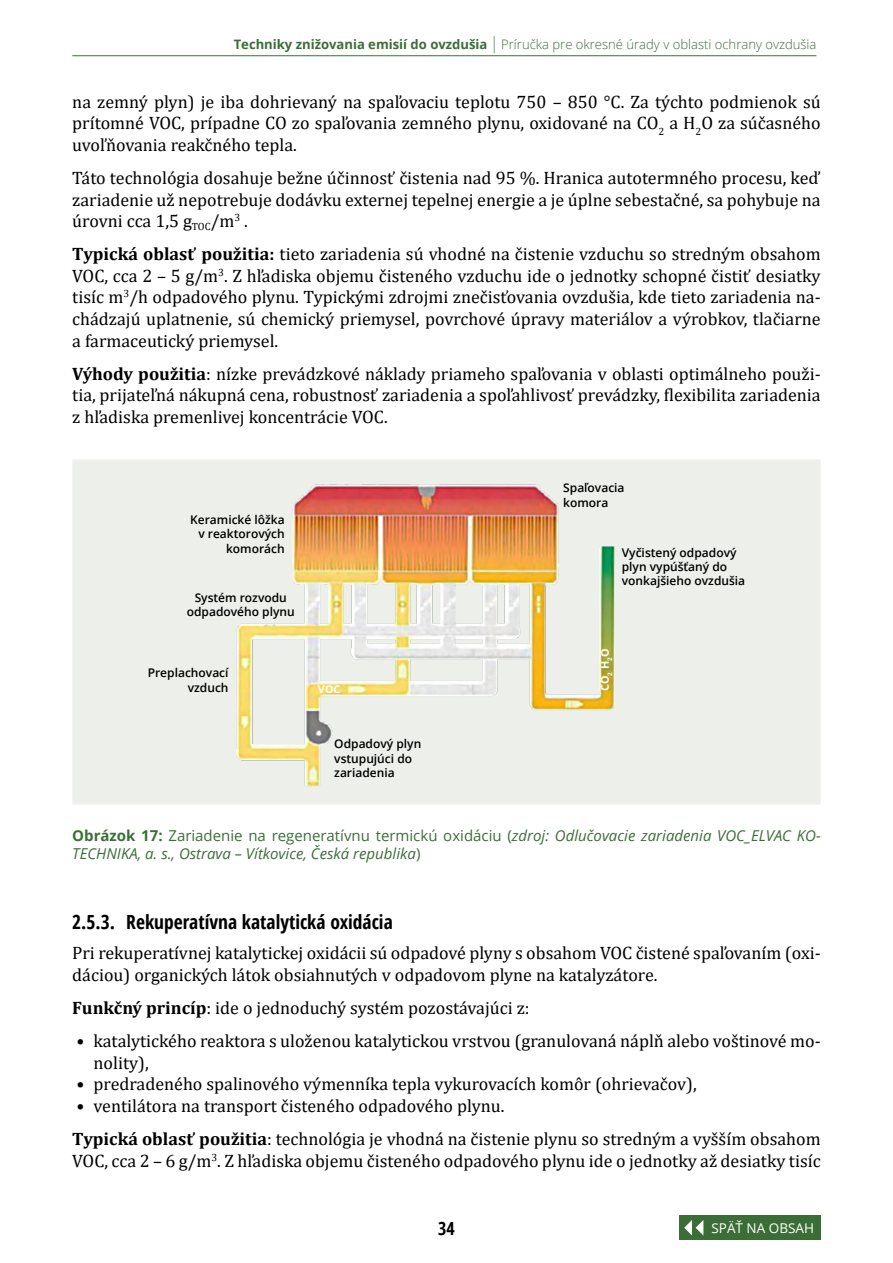
<style>
.page{position:relative;width:893px;height:1263px;background:#fff}
.page>*{position:absolute;margin:0;border:0;box-sizing:border-box;transform-origin:0 0}
.Podnadpis_2{font:700 condensed 19.5px "Open Sans";color:#000}
.odrážky{font:18px/21.6px "Cambria";color:#000;text-align:justify}
.t1{font:700 condensed 18px "Open Sans";color:#000}
.obr{font:italic 15px/18px "Open Sans";color:#3b6e37}
.t2{font:13.5px "Open Sans";color:#fff}
.t3{font:300 13.05px "Open Sans";color:#3b6e37}
.t4{font:600 12px/14.4px "Open Sans";color:#000}
.t5{font:700 10.8px "Open Sans";color:#fff}
.s1{font-weight:700}
.s2{font-size:16.95px}
.s3{font-weight:700;font-style:normal}
.s4{font-style:normal}
</style>
<div class="page">
<hr style="left:72px;top:55px;width:744px;height:1px;background:#3b6e37">
<div style="left:679px;top:1215px;width:142px;height:25px;background:#3b6e37"></div>
<svg style="left:684px;top:1220px;width:19px;height:15px"></svg>
<svg style="left:72px;top:459px;width:749px;height:346px;background:#eae3d5"></svg>
<p class="t3" style="left:234px;top:36px;width:584px"><span class="s1">Techniky znižovania emisií do ovzdušia</span> <span class="s2">|</span> Príručka pre okresné úrady v oblasti ochrany ovzdušia</p>
<p class="odrážky" style="left:72px;top:91px;width:750px">na zemný plyn) je iba dohrievaný na spaľovaciu teplotu 750 – 850 °C. Za týchto podmienok sú prítomné VOC, prípadne CO zo spaľovania zemného plynu, oxidované na CO<sub>2</sub> a H<sub>2</sub>O za súčasného uvoľňovania reakčného tepla.</p>
<p class="odrážky" style="left:72px;top:167px;width:750px">Táto technológia dosahuje bežne účinnosť čistenia nad 95 %. Hranica autotermného procesu, keď zariadenie už nepotrebuje dodávku externej tepelnej energie a je úplne sebestačné, sa pohybuje na úrovni cca 1,5 g<sub>TOC</sub>/m<sup>3</sup> .</p>
<p class="odrážky" style="left:72px;top:243px;width:750px"><span class="s1">Typická oblasť použitia:</span> tieto zariadenia sú vhodné na čistenie vzduchu so stredným obsahom VOC, cca 2 – 5 g/m<sup>3</sup>. Z hľadiska objemu čisteného vzduchu ide o jednotky schopné čistiť desiatky tisíc m<sup>3</sup>/h odpadového plynu. Typickými zdrojmi znečisťovania ovzdušia, kde tieto zariadenia na&shy;chádzajú uplatnenie, sú chemický priemysel, povrchové úpravy materiálov a výrobkov, tlačiarne a farmaceutický priemysel.</p>
<p class="odrážky" style="left:72px;top:363px;width:750px"><span class="s1">Výhody použitia</span>: nízke prevádzkové náklady priameho spaľovania v oblasti optimálneho použi&shy;tia, prijateľná nákupná cena, robustnosť zariadenia a spoľahlivosť prevádzky, flexibilita zariadenia z hľadiska premenlivej koncentrácie VOC.</p>
<p class="t4" style="left:190px;top:512px;width:96px;text-align:right">Keramické lôžka v reaktorových komorách</p>
<p class="t4" style="left:187px;top:590px;width:109px;text-align:center">Systém rozvodu odpadového plynu</p>
<p class="t4" style="left:148px;top:666px;width:82px;text-align:right">Preplachovací vzduch</p>
<p class="t5" style="left:318px;top:681px;width:24px">VOC</p>
<p class="t4" style="left:334px;top:736px;width:89px">Odpadový plyn vstupujúci do zariadenia</p>
<p class="t4" style="left:563px;top:481px;width:63px">Spaľovacia komora</p>
<p class="t4" style="left:622px;top:545px;width:125px">Vyčistený odpadový plyn vypúšťaný do vonkajšieho ovzdušia</p>
<p class="t5" style="left:597px;top:691px;width:44px;rotate:-90deg">CO<sub>2</sub> H O<sub>2</sub></p>
<p class="obr" style="left:72px;top:826px;width:750px"><span class="s3">Obrázok 17:</span> <span class="s4">Zariadenie na regeneratívnu termickú oxidáciu (</span>zdroj: Odlučovacie zariadenia VOC_ELVAC KO-<br>TECHNIKA, a. s., Ostrava – Vítkovice, Česká republika<span class="s4">)</span></p>
<p class="Podnadpis_2" style="left:72px;top:908px;width:322px">2.5.3. Rekuperatívna katalytická oxidácia</p>
<p class="odrážky" style="left:72px;top:942px;width:750px">Pri rekuperatívnej katalytickej oxidácii sú odpadové plyny s obsahom VOC čistené spaľovaním (oxi&shy;dáciou) organických látok obsiahnutých v odpadovom plyne na katalyzátore.</p>
<p class="odrážky" style="left:72px;top:997px;width:459px"><span class="s1">Funkčný princíp</span>: ide o jednoduchý systém pozostávajúci z:</p>
<p class="odrážky" style="left:94px;top:1030px;width:729px;text-indent:-17px">• katalytického reaktora s uloženou katalytickou vrstvou (granulovaná náplň alebo voštinové mo&shy;nolity),</p>
<p class="odrážky" style="left:77px;top:1073px;width:622px">• predradeného spalinového výmenníka tepla vykurovacích komôr (ohrievačov),</p>
<p class="odrážky" style="left:77px;top:1095px;width:429px">• ventilátora na transport čisteného odpadového plynu.</p>
<p class="odrážky" style="left:72px;top:1128px;width:750px"><span class="s1">Typická oblasť použitia</span>: technológia je vhodná na čistenie plynu so stredným a vyšším obsahom<br>VOC, cca 2 – 6 g/m<sup>3</sup>. Z hľadiska objemu čisteného odpadového plynu ide o jednotky až desiatky tisíc</p>
<p class="t1" style="left:438px;top:1216px;width:18px">34</p>
<p class="t2" style="left:711px;top:1219px;width:104px">SPÄŤ NA OBSAH</p>
</div>
